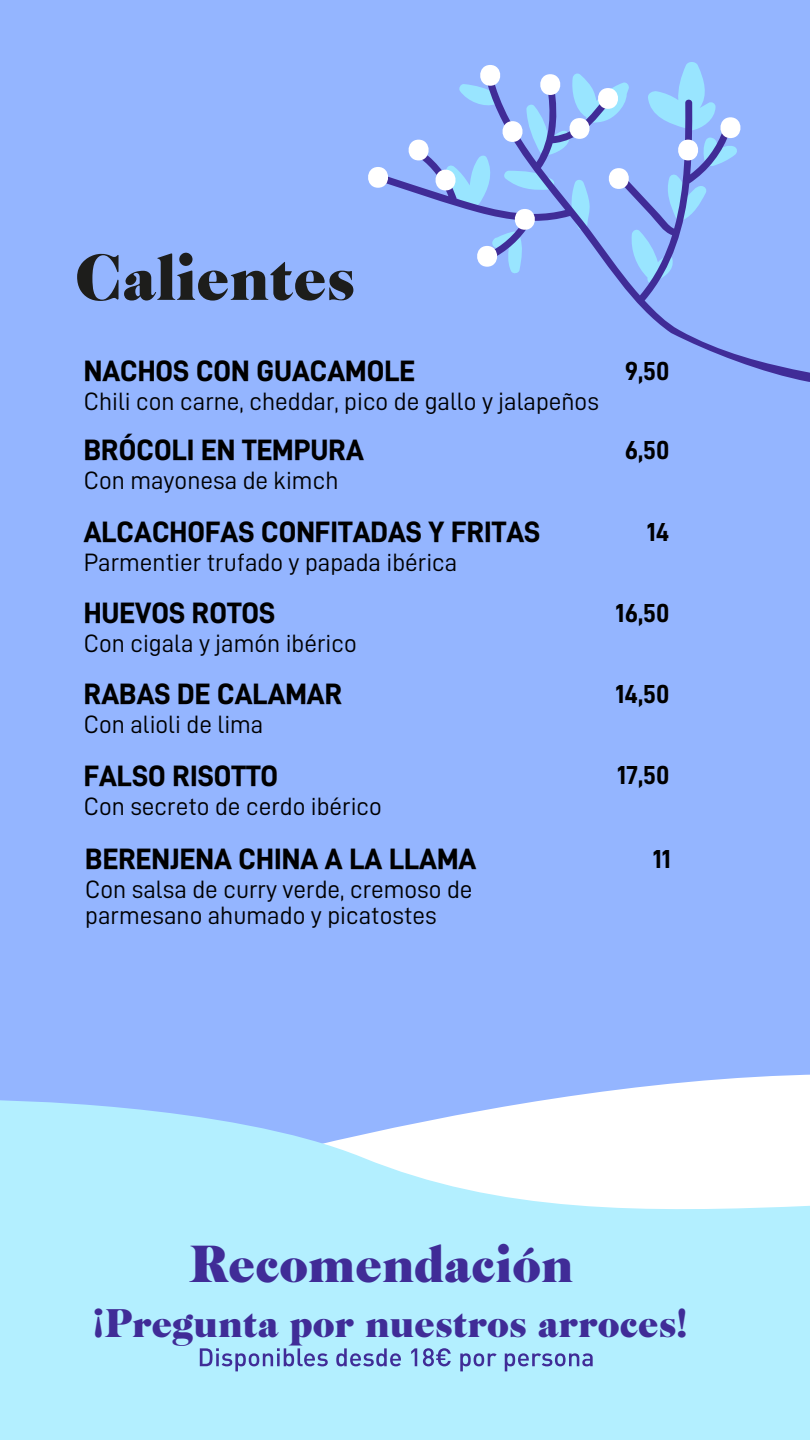
<style>
.page{position:relative;width:810px;height:1440px;background:#94b5ff}
.page>*{position:absolute;margin:0;border:0;box-sizing:border-box;transform-origin:0 0}
.t1{font:59px "Cabernet JF Pro";color:#1d1d1b}
.t2{font:47.9px "Cabernet JF Pro";color:#402c97}
.t3{font:36.6px "Cabernet JF Pro";color:#402c97}
.t4{font:700 29.3px "D DIN PRO Extra";color:#000}
.t5{font:26.1px "D DIN PRO Bold";color:#000}
.t6{font:25.2px "D DIN PRO Regular";color:#000}
</style>
<div class="page">
<svg style="left:545px;top:1074px;width:265px;height:26px;fill:#fff"></svg>
<svg style="left:0;top:1100px;width:810px;height:340px;background:#bdeffe"></svg>
<svg style="left:200px;top:1348px;width:128px;height:23px;background:#93b9e2"></svg>
<svg style="left:336px;top:1348px;width:65px;height:18px"></svg>
<svg style="left:411px;top:1348px;width:6px;height:18px"></svg>
<svg style="left:423px;top:1348px;width:28px;height:18px"></svg>
<svg style="left:460px;top:1353px;width:37px;height:18px"></svg>
<svg style="left:505px;top:1353px;width:88px;height:18px;background:#8dafdc"></svg>
<svg style="left:388px;top:139px;width:422px;height:243px"></svg>
<svg style="left:408px;top:140px;width:21px;height:20px"></svg>
<svg style="left:368px;top:167px;width:20px;height:21px"></svg>
<svg style="left:435px;top:62px;width:306px;height:222px"></svg>
<h1 class="t1" style="left:76px;top:256px;width:281px">Calientes</h1>
<p class="t4" style="left:84px;top:357px;width:333px">NACHOS CON GUACAMOLE</p>
<h4 class="t5" style="left:625px;top:359px;width:46px">9,50</h4>
<h5 class="t6" style="left:84px;top:390px;width:517px">Chili con carne, cheddar, pico de gallo y jalapeños</h5>
<p class="t4" style="left:84px;top:436px;width:282px">BRÓCOLI EN TEMPURA</p>
<h4 class="t5" style="left:625px;top:438px;width:46px">6,50</h4>
<p class="t6" style="left:84px;top:468px;width:256px">Con mayonesa de kimch</p>
<p class="t4" style="left:84px;top:517px;width:458px">ALCACHOFAS CONFITADAS Y FRITAS</p>
<h4 class="t5" style="left:647px;top:519px;width:24px">14</h4>
<h5 class="t6" style="left:84px;top:550px;width:375px">Parmentier trufado y papada ibérica</h5>
<p class="t4" style="left:84px;top:599px;width:193px">HUEVOS ROTOS</p>
<h4 class="t5" style="left:616px;top:600px;width:55px">16,50</h4>
<h5 class="t6" style="left:84px;top:631px;width:275px">Con cigala y jamón ibérico</h5>
<p class="t4" style="left:84px;top:680px;width:260px">RABAS DE CALAMAR</p>
<h4 class="t5" style="left:615px;top:681px;width:56px">14,50</h4>
<h5 class="t6" style="left:84px;top:712px;width:181px">Con alioli de lima</h5>
<p class="t4" style="left:84px;top:761px;width:196px">FALSO RISOTTO</p>
<h4 class="t5" style="left:617px;top:763px;width:54px">17,50</h4>
<p class="t6" style="left:84px;top:794px;width:300px">Con secreto de cerdo ibérico</p>
<p class="t4" style="left:85px;top:845px;width:393px">BERENJENA CHINA A LA LLAMA</p>
<p class="t5" style="left:653px;top:846px;width:20px">11</p>
<p class="t6" style="left:85px;top:877px;width:389px">Con salsa de curry verde, cremoso de</p>
<h2 class="t6" style="left:85px;top:903px;width:353px">parmesano ahumado y picatostes</h2>
<h4 class="t2" style="left:189px;top:1246px;width:386px">Recomendación</h4>
<h5 class="t3" style="left:92px;top:1310px;width:597px">¡Pregunta por nuestros arroces!</h5>
</div>
